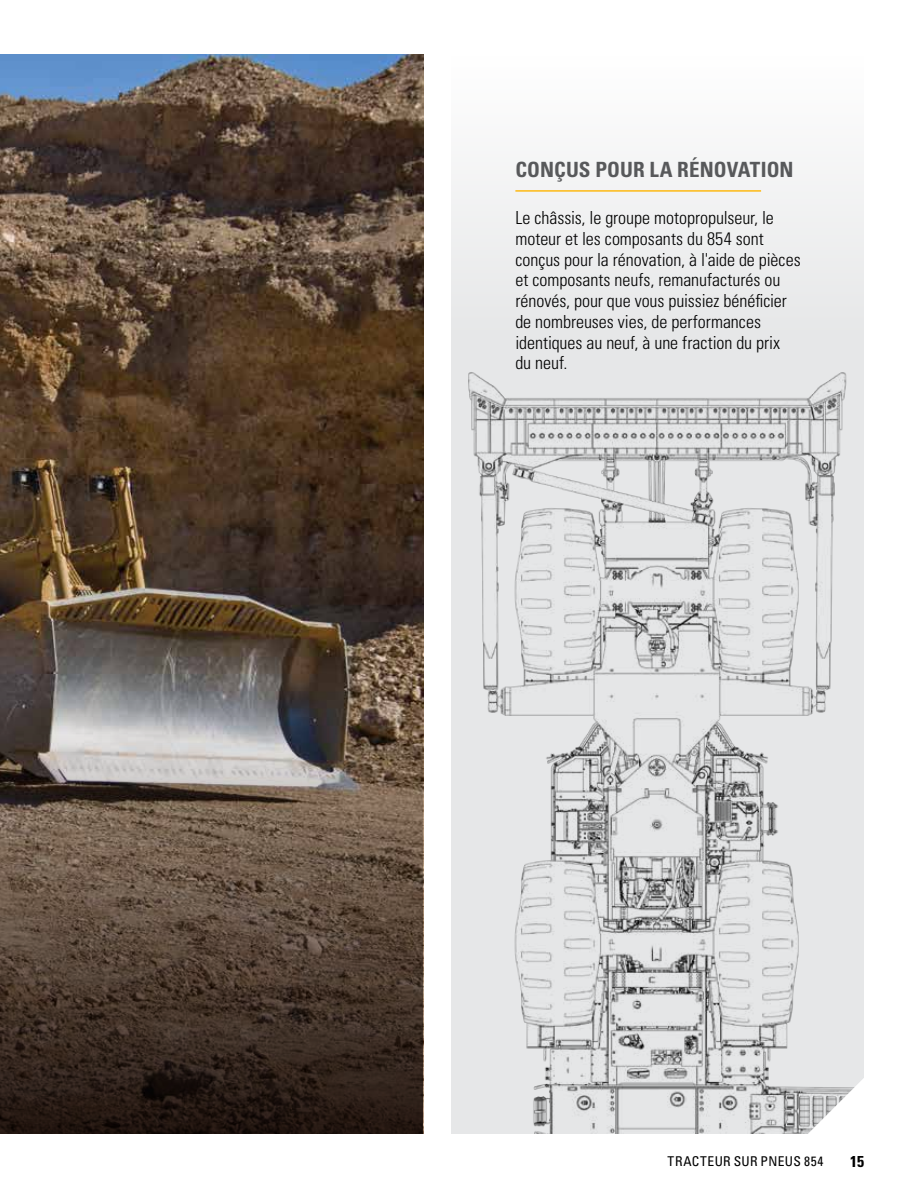
<style>
.page{position:relative;width:918px;height:1188px;background:#fff}
.page>*{position:absolute;margin:0;border:0;box-sizing:border-box;transform-origin:0 0}
.Copy{font:700 condensed 21px "Univers LT Std";letter-spacing:.005em;color:#58595b}
.Copy-2{font:300 condensed 18px/20.7px "Univers LT Std";color:#000}
.t1{font:700 condensed 15.75px "Univers LT Std";color:#000}
.t2{font:condensed 13.5px "Univers LT Std";letter-spacing:.03em;color:#000}
</style>
<div class="page">
<div style="left:451px;top:54px;width:413px;height:285px;background:#f2f3f3"></div>
<img style="left:451px;top:339px;width:413px;height:795px">
<img style="left:0;top:54px;width:423px;height:473px">
<svg style="left:0;top:527px;width:423px;height:607px;background:#594b40"></svg>
<svg style="left:805px;top:1078px;width:59px;height:56px"></svg>
<hr style="left:515px;top:190px;width:246px;height:2px;background:#fdb913">
<p class="Copy" style="left:515px;top:156px;width:280px">CONÇUS POUR LA RÉNOVATION</p>
<p class="Copy-2" style="left:515px;top:208px;width:287px">Le châssis, le groupe motopropulseur, le moteur et les composants du 854 sont conçus pour la rénovation, à l'aide de pièces et composants neufs, remanufacturés ou rénovés, pour que vous puissiez bénéficier de nombreuses vies, de performances identiques au neuf, à une fraction du prix<br>du neuf.</p>
<p class="t2" style="left:668px;top:1153px;width:157px">TRACTEUR SUR PNEUS 854</p>
<p class="t1" style="left:850px;top:1151px;width:15px">15</p>
</div>
